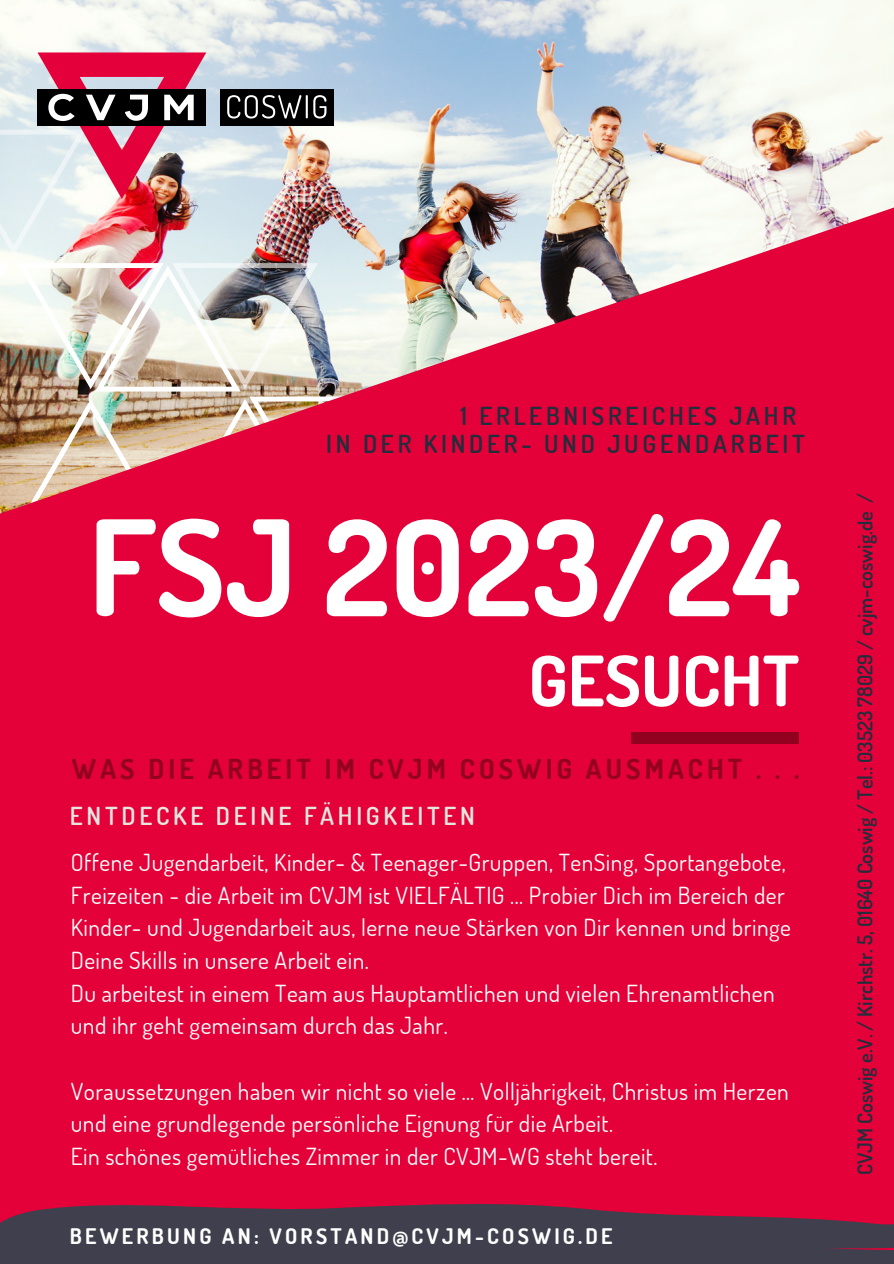
<style>
.page{position:relative;width:894px;height:1264px;background:#fff}
.page>*{position:absolute;margin:0;border:0;box-sizing:border-box;transform-origin:0 0}
.t1{font:700 132.6px "Dosis";color:#fff}
.t2{font:700 69.45px "Dosis";color:#fff}
.t3{font:700 27.45px "Dosis";letter-spacing:.15em;color:#92011f}
.t4{font:600 24.75px/28.2px "Dosis";letter-spacing:.15em;color:#242d3c}
.t5{font:600 24.75px "Dosis";letter-spacing:.15em;color:#e6e6df}
.t6{font:23.55px/32.7px "Dosis";letter-spacing:.02em;color:#fff}
.t7{font:700 21.45px "Dosis";letter-spacing:.15em;color:#fff}
.t8{font:600 20.25px "Dosis";color:#242d3c}
</style>
<div class="page">
<img style="left:0;top:0;width:893px;height:174px">
<div style="left:0;top:174px;width:893px;height:965px;background:#e40038"></div>
<div style="left:630px;top:732px;width:168px;height:11px;background:#92011f"></div>
<svg style="left:0;top:1139px;width:893px;height:124px;background:#9e1a40"></svg>
<img style="left:0;top:52px;width:476px;height:476px">
<p class="t4" style="left:326px;top:400px;width:480px;text-indent:134px">1 ERLEBNISREICHES JAHR<br>IN DER KINDER- UND JUGENDARBEIT</p>
<h1 class="t1" style="left:89px;top:480px;width:712px">FSJ 2023/24</h1>
<h2 class="t2" style="left:528px;top:635px;width:272px">GESUCHT</h2>
<p class="t3" style="left:72px;top:750px;width:728px">WAS DIE ARBEIT IM CVJM COSWIG AUSMACHT . . .</p>
<p class="t5" style="left:70px;top:800px;width:406px">ENTDECKE DEINE FÄHIGKEITEN</p>
<p class="t6" style="left:71px;top:845px;width:721px">Offene Jugendarbeit, Kinder- &amp; Teenager-Gruppen, TenSing, Sportangebote, Freizeiten - die Arbeit im CVJM ist VIELFÄLTIG ... Probier Dich im Bereich der Kinder- und Jugendarbeit aus, lerne neue Stärken von Dir kennen und bringe Deine Skills in unsere Arbeit ein.<br>Du arbeitest in einem Team aus Hauptamtlichen und vielen Ehrenamtlichen und ihr geht gemeinsam durch das Jahr.</p>
<p class="t6" style="left:71px;top:1073px;width:719px">Voraussetzungen haben wir nicht so viele … Volljährigkeit, Christus im Herzen und eine grundlegende persönliche Eignung für die Arbeit.<br>Ein schönes gemütliches Zimmer in der CVJM-WG steht bereit.</p>
<p class="t7" style="left:70px;top:1222px;width:544px">BEWERBUNG AN: VORSTAND@CVJM-COSWIG.DE</p>
<p class="t8" style="left:851px;top:1175px;width:683px;rotate:-90deg">CVJM Coswig e.V. / Kirchstr. 5, 01640 Coswig / Tel.: 03523 78029 / cvjm-coswig.de /</p>
</div>
